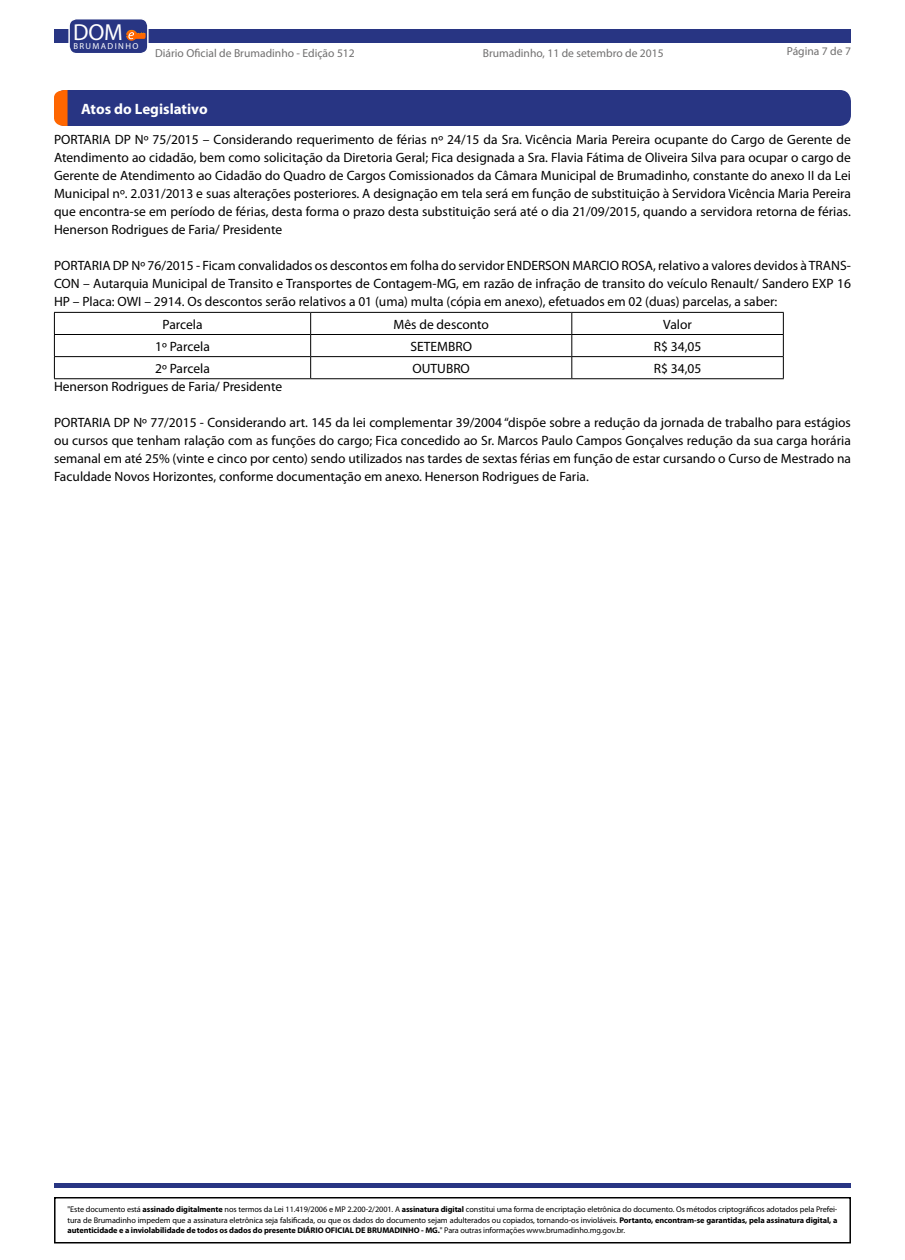
<style>
.page{position:relative;width:905px;height:1260px;background:#fff}
.page>*{position:absolute;margin:0;border:0;box-sizing:border-box;transform-origin:0 0}
.t1{font:23.25px "Myriad Pro";color:#fff}
.t2{font:700 15px "Myriad Pro";color:#fff}
.t3{font:13.5px/18px "Myriad Pro";color:#000;text-align:justify}
.t4{font:11.55px "Myriad Pro";color:#706f6f}
.t5{font:8.7px "Myriad Pro";letter-spacing:.16em;color:#fff}
.t6{font:8.25px/10.5px "Myriad Pro";letter-spacing:-.01em;color:#000;text-align:justify}
.s1{font-weight:700}
</style>
<div class="page">
<div style="left:54px;top:29px;width:796px;height:14px;background:#283583"></div>
<hr style="left:55px;top:1184px;width:795px;height:4px;background:#283583">
<div style="left:54px;top:1197px;width:796px;height:47px;border:2px solid #000"></div>
<div style="left:69px;top:19px;width:79px;height:35px;background:#283583;border-radius:8px"></div>
<div style="left:68px;top:18px;width:80px;height:36px;border:1px solid #fff;border-radius:8px"></div>
<svg style="left:126px;top:30px;width:20px;height:11px"></svg>
<div style="left:54px;top:90px;width:796px;height:36px;background:#283583;border-radius:11px"></div>
<svg style="left:54px;top:90px;width:14px;height:36px"></svg>
<hr style="left:54px;top:312px;width:256px;height:1px;background:#000">
<hr style="left:310px;top:312px;width:262px;height:1px;background:#000">
<hr style="left:572px;top:312px;width:211px;height:1px;background:#000">
<hr style="left:54px;top:334px;width:256px;height:1px;background:#000">
<hr style="left:310px;top:334px;width:262px;height:1px;background:#000">
<hr style="left:572px;top:334px;width:211px;height:1px;background:#000">
<hr style="left:54px;top:356px;width:256px;height:1px;background:#000">
<svg style="left:54px;top:313px;width:1px;height:65px"></svg>
<hr style="left:310px;top:356px;width:262px;height:1px;background:#000">
<svg style="left:310px;top:313px;width:1px;height:65px"></svg>
<hr style="left:572px;top:356px;width:211px;height:1px;background:#000">
<svg style="left:571px;top:313px;width:1px;height:65px"></svg>
<svg style="left:783px;top:313px;width:1px;height:65px"></svg>
<hr style="left:54px;top:378px;width:256px;height:1px;background:#000">
<hr style="left:310px;top:378px;width:262px;height:1px;background:#000">
<hr style="left:572px;top:378px;width:211px;height:1px;background:#000">
<h1 class="t1" style="left:73px;top:17px;width:51px">DOM</h1>
<p class="t5" style="left:73px;top:40px;width:66px">BRUMADINHO</p>
<p class="t4" style="left:155px;top:46px;width:201px">Diário Oficial de Brumadinho - Edição 512</p>
<p class="t4" style="left:482px;top:46px;width:182px">Brumadinho, 11 de setembro de 2015</p>
<p class="t4" style="left:786px;top:44px;width:66px">Página 7 de 7</p>
<p class="t2" style="left:81px;top:99px;width:128px">Atos do Legislativo</p>
<p class="t3" style="left:54px;top:130px;width:798px">PORTARIA DP Nº 75/2015 – Considerando requerimento de férias nº 24/15 da Sra. Vicência Maria Pereira ocupante do Cargo de Gerente de Atendimento ao cidadão, bem como solicitação da Diretoria Geral; Fica designada a Sra. Flavia Fátima de Oliveira Silva para ocupar o cargo de Gerente de Atendimento ao Cidadão do Quadro de Cargos Comissionados da Câmara Municipal de Brumadinho, constante do anexo II da Lei Municipal nº. 2.031/2013 e suas alterações posteriores. A designação em tela será em função de substituição à Servidora Vicência Maria Pereira que encontra-se em período de férias, desta forma o prazo desta substituição será até o dia 21/09/2015, quando a servidora retorna de férias.<br>Henerson Rodrigues de Faria/ Presidente</p>
<p class="t3" style="left:54px;top:256px;width:798px">PORTARIA DP Nº 76/2015 - Ficam convalidados os descontos em folha do servidor ENDERSON MARCIO ROSA, relativo a valores devidos à TRANS-CON – Autarquia Municipal de Transito e Transportes de Contagem-MG, em razão de infração de transito do veículo Renault/ Sandero EXP 16<br>HP – Placa: OWI – 2914. Os descontos serão relativos a 01 (uma) multa (cópia em anexo), efetuados em 02 (duas) parcelas, a saber:</p>
<p class="t3" style="left:162px;top:315px;width:42px">Parcela</p>
<p class="t3" style="left:393px;top:315px;width:97px">Mês de desconto</p>
<p class="t3" style="left:663px;top:315px;width:30px">Valor</p>
<p class="t3" style="left:155px;top:337px;width:56px">1º Parcela</p>
<p class="t3" style="left:410px;top:337px;width:63px">SETEMBRO</p>
<p class="t3" style="left:653px;top:337px;width:49px">R$ 34,05</p>
<p class="t3" style="left:155px;top:359px;width:56px">2º Parcela</p>
<p class="t3" style="left:412px;top:359px;width:59px">OUTUBRO</p>
<p class="t3" style="left:653px;top:359px;width:49px">R$ 34,05</p>
<p class="t3" style="left:54px;top:377px;width:230px">Henerson Rodrigues de Faria/ Presidente</p>
<p class="t3" style="left:54px;top:413px;width:798px">PORTARIA DP Nº 77/2015 - Considerando art. 145 da lei complementar 39/2004 “dispõe sobre a redução da jornada de trabalho para estágios ou cursos que tenham ralação com as funções do cargo; Fica concedido ao Sr. Marcos Paulo Campos Gonçalves redução da sua carga horária semanal em até 25% (vinte e cinco por cento) sendo utilizados nas tardes de sextas férias em função de estar cursando o Curso de Mestrado na Faculdade Novos Horizontes, conforme documentação em anexo. Henerson Rodrigues de Faria.</p>
<p class="t6" style="left:68px;top:1204px;width:771px">"Este documento está <span class="s1">assinado digitalmente</span> nos termos da Lei 11.419/2006 e MP 2.200-2/2001. A <span class="s1">assinatura digital</span> constitui uma forma de encriptação eletrônica do documento. Os métodos criptográficos adotados pela Prefei&shy;tura de Brumadinho impedem que a assinatura eletrônica seja falsificada, ou que os dados do documento sejam adulterados ou copiados, tornando-os invioláveis. <span class="s1">Portanto, encontram-se garantidas, pela assinatura digital, a autenticidade e a inviolabilidade de todos os dados do presente DIÁRIO OFICIAL DE BRUMADINHO - MG.</span>" Para outras informações www.brumadinho.mg.gov.br.</p>
</div>
